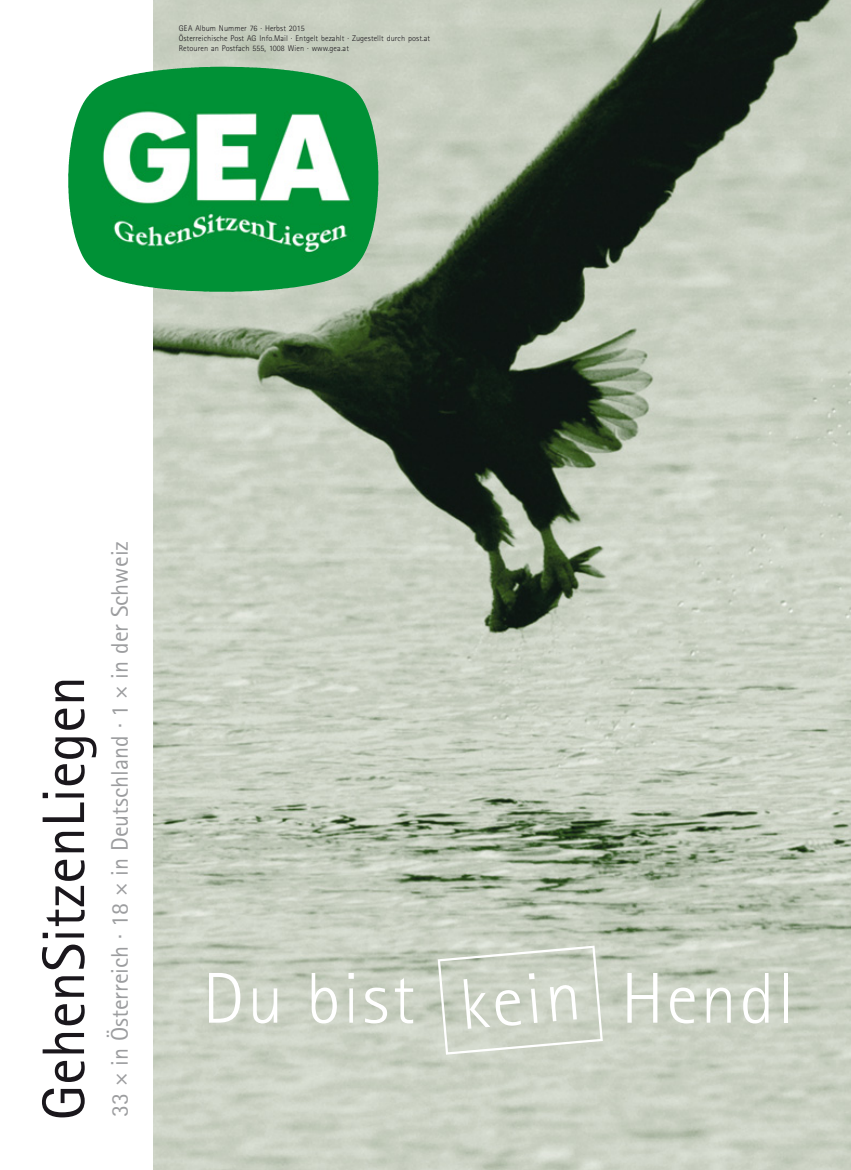
<style>
.page{position:relative;width:851px;height:1170px;background:#fff}
.page>*{position:absolute;margin:0;border:0;box-sizing:border-box;transform-origin:0 0}
.t1{font:300 72px "Rotis Sans Serif";letter-spacing:.045em;color:#fff}
.t2{font:60px "Rotis Sans Serif";color:#1a171c}
.t3{font:24px "Rotis Sans Serif";color:#9c9d9f}
.t4{font:300 8.25px/9.9px "Rotis Sans Serif";letter-spacing:.01em;color:#1a171c}
.s1{font-family:"The Sans Semi Light Expert"}
</style>
<div class="page">
<img style="left:153px;top:0;width:697px;height:1169px">
<img style="left:68px;top:67px;width:275px;height:110px">
<svg style="left:436px;top:944px;width:168px;height:111px;background:#cdd3c6"></svg>
<p class="t4" style="left:179px;top:24px;width:253px">GEA Album Nummer 76 · Herbst 2015<br>Österreichische Post AG Info.Mail · Entgelt bezahlt · Zugestellt durch post.at<br>Retouren an Postfach 555, 1008 Wien · www.gea.at</p>
<h2 class="t2" style="left:43px;top:1120px;width:446px;rotate:-90deg">GehenSitzenLiegen</h2>
<h3 class="t3" style="left:111px;top:1117px;width:577px;rotate:-90deg">33 <span class="s1">*</span> in Österreich · 18 <span class="s1">*</span> in Deutschland · 1 <span class="s1">*</span> in der Schweiz</h3>
<h1 class="t1" style="left:203px;top:972px;width:214px">Du bist</h1>
<h1 class="t1" style="left:621px;top:972px;width:174px">Hendl</h1>
<h1 class="t1" style="left:457px;top:979px;width:123px;rotate:-5deg">kein</h1>
</div>
